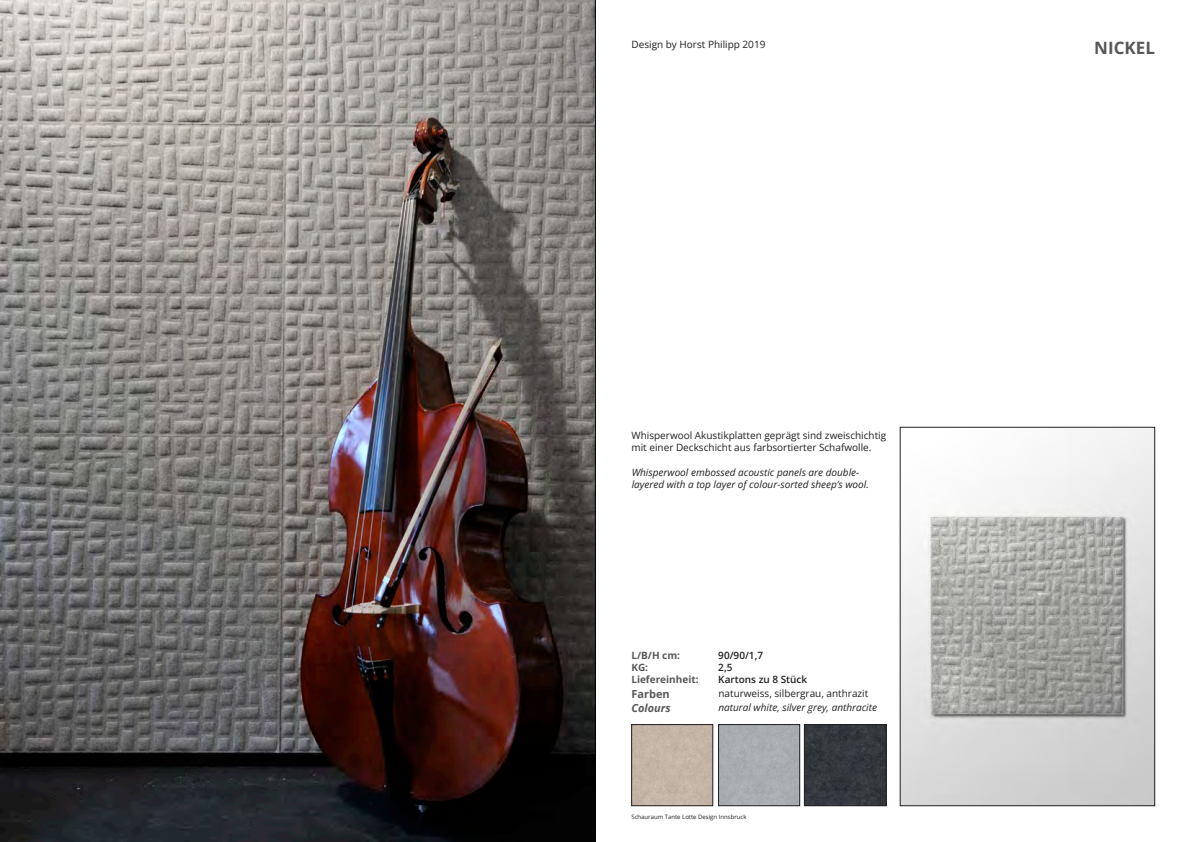
<style>
.page{position:relative;width:1191px;height:842px;background:#fff}
.page>*{position:absolute;margin:0;border:0;box-sizing:border-box;transform-origin:0 0}
.t1{font:700 17px "Open Sans";color:#57585a}
.t2{font:italic 700 11px "Open Sans";color:#57585a}
.t3{font:700 11px "Open Sans";color:#57585a}
.t4{font:10px/12px "Open Sans";color:#231f20}
.t5{font:italic 10px/12px "Open Sans";color:#231f20}
.t6{font:600 10px "Open Sans";color:#231f20}
.t7{font:700 10px/12px "Open Sans";color:#57585a}
.t8{font:6px "Open Sans";color:#231f20}
</style>
<div class="page">
<svg style="left:0;top:0;width:595px;height:842px;background:#706967"></svg>
<img style="left:902px;top:429px;width:250px;height:375px">
<div style="left:900px;top:427px;width:254px;height:379px;border:1px solid #231f20"></div>
<div style="left:633px;top:726px;width:78px;height:78px;background:#c5b5a6"></div>
<div style="left:631px;top:724px;width:82px;height:82px;border:1px solid #231f20"></div>
<img style="left:806px;top:726px;width:78px;height:78px">
<div style="left:804px;top:724px;width:82px;height:82px;border:1px solid #231f20"></div>
<div style="left:720px;top:726px;width:78px;height:78px;background:#a9acb1"></div>
<div style="left:718px;top:724px;width:82px;height:82px;border:1px solid #231f20"></div>
<p class="t4" style="left:631px;top:38px;width:135px">Design by Horst Philipp 2019</p>
<p class="t4" style="left:631px;top:429px;width:256px">Whisperwool Akustikplatten geprägt sind zweischichtig mit einer Deckschicht aus farbsortierter Schafwolle.</p>
<p class="t5" style="left:631px;top:466px;width:239px">Whisperwool embossed acoustic panels are double&shy;layered with a top layer of colour-sorted sheep’s wool.</p>
<p class="t7" style="left:631px;top:649px;width:50px">L/B/H cm:</p>
<p class="t7" style="left:631px;top:661px;width:69px">KG:<br>Liefereinheit:</p>
<p class="t3" style="left:631px;top:686px;width:40px">Farben</p>
<p class="t2" style="left:631px;top:701px;width:41px">Colours</p>
<p class="t6" style="left:718px;top:649px;width:46px">90/90/1,7</p>
<p class="t6" style="left:718px;top:661px;width:16px">2,5</p>
<p class="t6" style="left:718px;top:673px;width:90px">Kartons zu 8 Stück</p>
<p class="t4" style="left:718px;top:687px;width:151px">naturweiss, silbergrau, anthrazit</p>
<p class="t5" style="left:718px;top:701px;width:160px">natural white, silver grey, anthracite</p>
<p class="t8" style="left:631px;top:812px;width:117px">Schauraum Tante Lotte Design Innsbruck</p>
<p class="t1" style="left:1094px;top:36px;width:62px">NICKEL</p>
</div>
